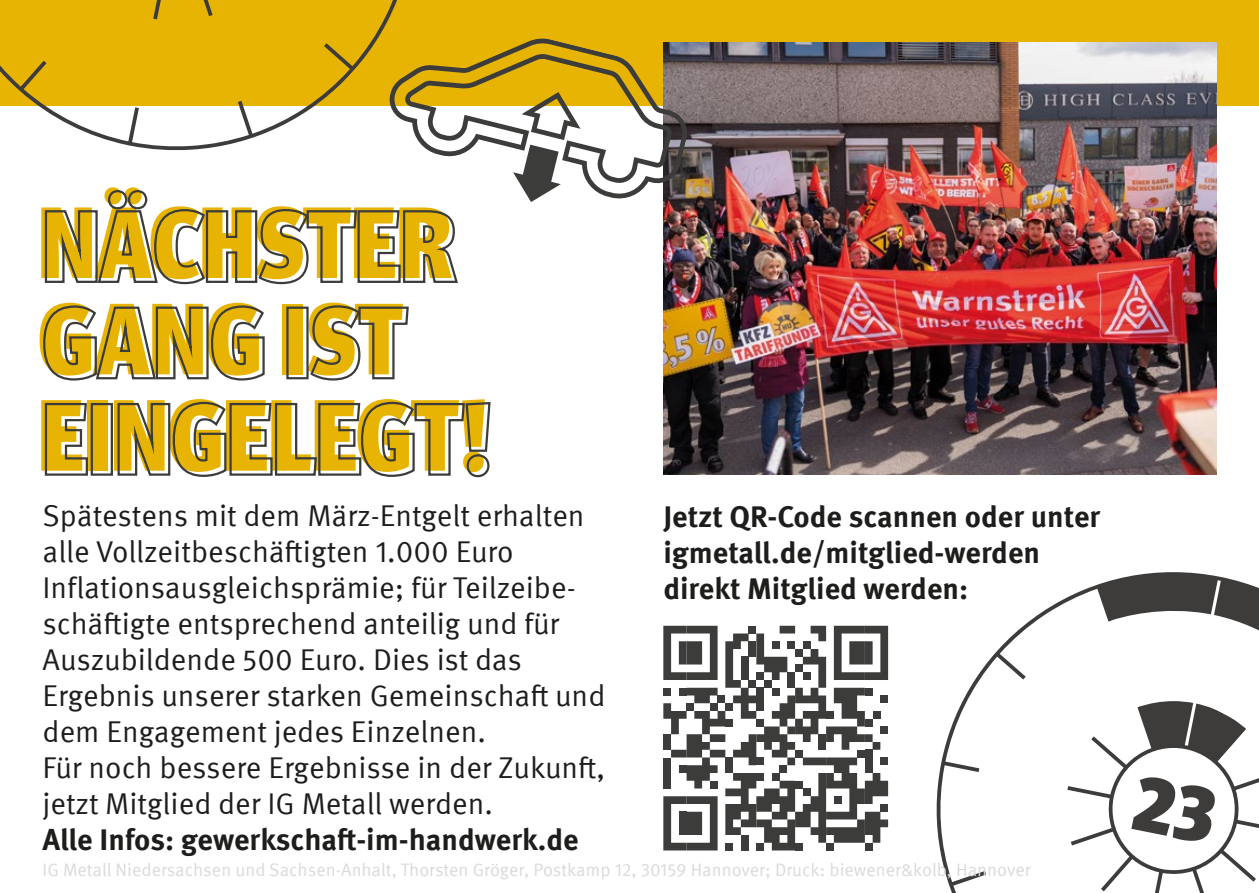
<style>
.page{position:relative;width:1259px;height:893px;background:#fff}
.page>*{position:absolute;margin:0;border:0;box-sizing:border-box;transform-origin:0 0}
.t1{font:900 condensed 101.1px/96.3px "Meta Head IGM";color:#e8b404}
.t2{font:30px/36px "Meta IGM";color:#1d1d1b}
.t3{font:700 30px/36px "Meta IGM";color:#1d1d1b}
.t4{font:18px "Meta IGM";color:#dadada}
</style>
<div class="page">
<svg style="left:936px;top:572px;width:323px;height:321px"></svg>
<svg style="left:1067px;top:701px;width:192px;height:192px"></svg>
<div style="left:0;top:0;width:1259px;height:105px;background:#e8b404"></div>
<svg style="left:44px;top:190px;width:414px;height:95px"></svg>
<svg style="left:43px;top:305px;width:222px;height:76px"></svg>
<div style="left:286px;top:307px;width:23px;height:72px;border:2px solid #3c3c3b"></div>
<svg style="left:310px;top:305px;width:99px;height:76px"></svg>
<svg style="left:44px;top:402px;width:44px;height:74px"></svg>
<div style="left:91px;top:403px;width:22px;height:73px;border:2px solid #3c3c3b"></div>
<svg style="left:117px;top:401px;width:374px;height:77px"></svg>
<img style="left:663px;top:43px;width:553px;height:431px">
<svg style="left:387px;top:38px;width:302px;height:163px"></svg>
<svg style="left:513px;top:145px;width:48px;height:57px"></svg>
<svg style="left:663px;top:626px;width:225px;height:224px"></svg>
<div style="left:880px;top:695px;width:8px;height:8px;background:#3c3c3b"></div>
<div style="left:880px;top:726px;width:8px;height:8px;background:#3c3c3b"></div>
<div style="left:880px;top:757px;width:8px;height:8px;background:#3c3c3b"></div>
<div style="left:880px;top:804px;width:8px;height:8px;background:#3c3c3b"></div>
<svg style="left:0;top:0;width:416px;height:151px"></svg>
<svg style="left:70px;top:0;width:213px;height:19px"></svg>
<h1 class="t1" style="left:38px;top:188px;width:449px">NÄCHSTER<br>GANG IST<br>EINGELEGT!</h1>
<p class="t2" style="left:43px;top:496px;width:564px">Spätestens mit dem März-Entgelt erhalten alle Vollzeitbeschäftigten 1.000 Euro Inflationsausgleichsprämie; für Teilzeibe&shy;schäftigte entsprechend anteilig und für Auszubildende 500 Euro. Dies ist das Ergebnis unserer starken Gemeinschaft und dem Engagement jedes Einzelnen.<br>Für noch bessere Ergebnisse in der Zukunft, jetzt Mitglied der IG Metall werden.</p>
<p class="t3" style="left:43px;top:820px;width:538px">Alle Infos: gewerkschaft-im-handwerk.de</p>
<p class="t3" style="left:663px;top:496px;width:438px">Jetzt QR-Code scannen oder unter igmetall.de/mitglied-werden direkt Mitglied werden:</p>
<p class="t4" style="left:43px;top:856px;width:989px">IG Metall Niedersachsen und Sachsen-Anhalt, Thorsten Gröger, Postkamp 12, 30159 Hannover; Druck: biewener&amp;kolb, Hannover</p>
</div>
